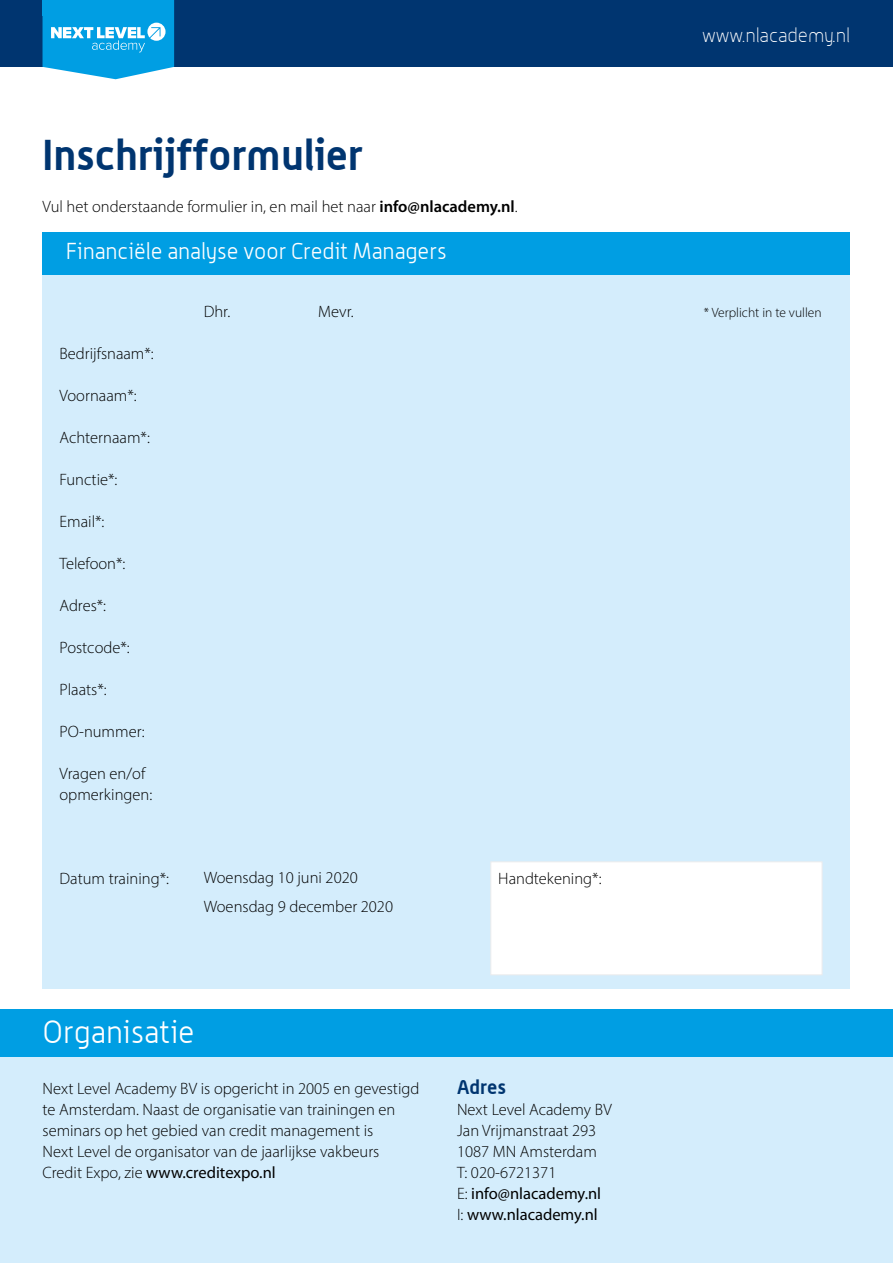
<style>
.page{position:relative;width:893px;height:1263px;background:#fff}
.page>*{position:absolute;margin:0;border:0;box-sizing:border-box;transform-origin:0 0}
.t1{font:700 42px "Alwyn";color:#003570}
.t2{font:300 31.5px "Alwyn";color:#fff}
.t3{font:300 22.5px "Alwyn";color:#fff}
.t4{font:100 19.5px "Alwyn";color:#fff}
.t5{font:700 19.5px "Alwyn";color:#003570}
.t6{font:300 16.5px/21px "Myriad Pro";color:#000}
.t7{font:300 13.5px "Myriad Pro";color:#000}
.s1{font-weight:600}
.s2{font-weight:400}
</style>
<div class="page">
<div style="left:43px;top:233px;width:807px;height:756px;background:#d4edfc"></div>
<div style="left:0;top:1038px;width:893px;height:225px;background:#d4edfc"></div>
<div style="left:0;top:1010px;width:893px;height:47px;background:#009ee3"></div>
<div style="left:491px;top:862px;width:331px;height:113px;background:#fff;border:1px solid #ececed"></div>
<div style="left:43px;top:233px;width:807px;height:42px;background:#009ee3"></div>
<div style="left:0;top:0;width:893px;height:67px;background:#003570"></div>
<svg style="left:43px;top:0;width:131px;height:79px"></svg>
<h1 class="t1" style="left:43px;top:128px;width:322px">Inschrijfformulier</h1>
<p class="t6" style="left:43px;top:195px;width:477px">Vul het onderstaande formulier in, en mail het naar <span class="s1">info@nlacademy.nl</span>.</p>
<h3 class="t3" style="left:66px;top:239px;width:382px">Financiële analyse voor Credit Managers</h3>
<p class="t4" style="left:702px;top:25px;width:150px">www.nlacademy.nl</p>
<p class="t6" style="left:60px;top:342px;width:96px">Bedrijfsnaam*:</p>
<p class="t6" style="left:60px;top:384px;width:79px">Voornaam*:</p>
<p class="t6" style="left:60px;top:426px;width:92px">Achternaam*:</p>
<p class="t6" style="left:60px;top:468px;width:59px">Functie*:</p>
<p class="t6" style="left:60px;top:510px;width:46px">Email*:</p>
<p class="t6" style="left:60px;top:552px;width:67px">Telefoon*:</p>
<p class="t6" style="left:60px;top:594px;width:48px">Adres*:</p>
<p class="t6" style="left:60px;top:636px;width:72px">Postcode*:</p>
<p class="t6" style="left:60px;top:678px;width:49px">Plaats*:</p>
<p class="t6" style="left:60px;top:720px;width:87px">PO-nummer:</p>
<p class="t6" style="left:60px;top:762px;width:94px">Vragen en/of opmerkingen:</p>
<p class="t6" style="left:60px;top:867px;width:111px">Datum training*:</p>
<p class="t6" style="left:204px;top:300px;width:28px">Dhr.</p>
<p class="t6" style="left:318px;top:300px;width:37px">Mevr.</p>
<p class="t7" style="left:704px;top:304px;width:119px">* Verplicht in te vullen</p>
<p class="t6" style="left:204px;top:867px;width:156px">Woensdag 10 juni 2020</p>
<p class="t6" style="left:498px;top:867px;width:105px">Handtekening*:</p>
<p class="t6" style="left:204px;top:895px;width:191px">Woensdag 9 december 2020</p>
<h2 class="t2" style="left:43px;top:1014px;width:154px">Organisatie</h2>
<p class="t6" style="left:43px;top:1077px;width:378px">Next Level Academy BV is opgericht in 2005 en gevestigd te Amsterdam. Naast de organisatie van trainingen en seminars op het gebied van credit management is<br>Next Level de organisator van de jaarlijkse vakbeurs Credit Expo, zie <span class="s2">www.creditexpo.nl</span></p>
<p class="t5" style="left:457px;top:1074px;width:50px">Adres</p>
<p class="t6" style="left:457px;top:1098px;width:156px">Next Level Academy BV<br>Jan Vrijmanstraat 293<br>1087 MN Amsterdam<br>T: 020-6721371<br>E: <span class="s2">info@nlacademy.nl<br></span>I: <span class="s2">www.nlacademy.nl</span></p>
</div>
